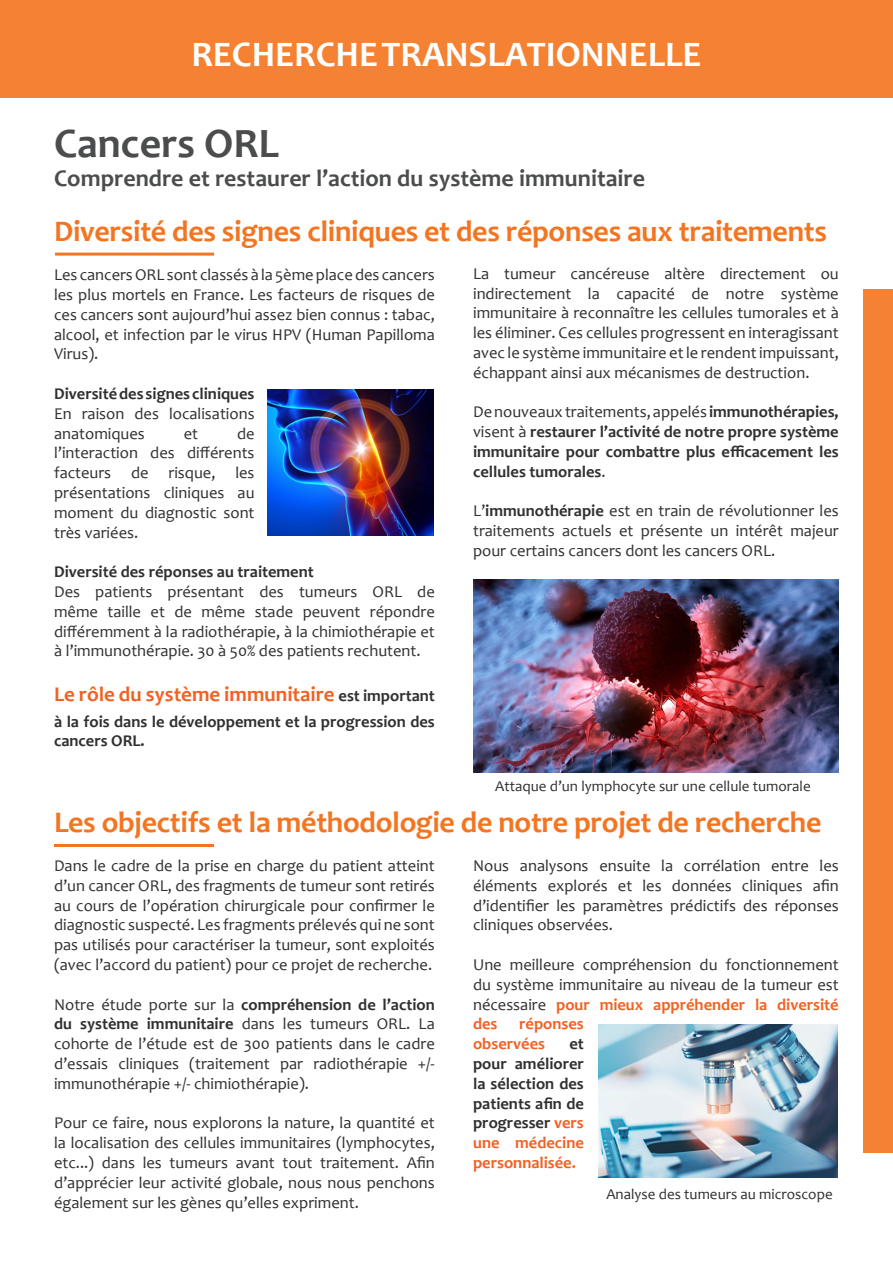
<style>
.page{position:relative;width:893px;height:1263px;background:#fff}
.page>*{position:absolute;margin:0;border:0;box-sizing:border-box;transform-origin:0 0}
.t1{font:700 42px "Candara";color:#4b4c4d}
.t2{font:700 36px "Candara";color:#fff}
.t3{font:700 30px "Candara";letter-spacing:-.01em;color:#f47521}
.t4{font:700 24px "Candara";color:#4b4c4d}
.t5{font:700 21px "Candara";color:#f26123}
.t6{font:16.5px/19.8px "Candara";color:#312f30;text-align:justify}
.t7{font:700 16.5px/19.8px "Candara";color:#312f30;text-align:justify}
.t8{font:700 16.5px/19.8px "Candara";color:#f26123}
.t9{font:15px "Candara";color:#312f30}
.s1{font-size:16.5px;color:#312f30}
.s2{font-weight:400}
.s3{font-weight:700}
.s4{font-weight:700;color:#f26123}
.s5{color:#f26123}
</style>
<div class="page">
<div style="left:0;top:0;width:893px;height:98px;background:#f48232"></div>
<div style="left:863px;top:289px;width:30px;height:863px;background:#f48232"></div>
<img style="left:599px;top:1025px;width:239px;height:153px">
<img style="left:267px;top:389px;width:166px;height:147px">
<img style="left:473px;top:580px;width:365px;height:193px">
<hr style="left:55px;top:253px;width:159px;height:3px;background:#f47521">
<hr style="left:54px;top:844px;width:160px;height:3px;background:#f47521">
<p class="t2" style="left:191px;top:32px;width:512px">RECHERCHE TRANSLATIONNELLE</p>
<p class="t1" style="left:54px;top:117px;width:226px">Cancers ORL</p>
<p class="t4" style="left:54px;top:163px;width:592px">Comprendre et restaurer l’action du système immunitaire</p>
<p class="t3" style="left:54px;top:212px;width:774px">Diversité des signes cliniques et des réponses aux traitements</p>
<p class="t6" style="left:54px;top:265px;width:382px">Les cancers ORL sont classés à la 5ème place des cancers les plus mortels en France. Les facteurs de risques de ces cancers sont aujourd’hui assez bien connus : tabac, alcool, et infection par le virus HPV (Human Papilloma Virus).</p>
<p class="t7" style="left:54px;top:384px;width:202px">Diversité des signes cliniques</p>
<p class="t6" style="left:54px;top:403px;width:202px">En raison des localisations anatomiques</p>
<p class="t6" style="left:54px;top:423px;width:202px;text-indent:183px">de l’interaction des différents facteurs de risque, les présentations cliniques au moment du diagnostic sont très variées.</p>
<p class="t7" style="left:54px;top:562px;width:261px">Diversité des réponses au traitement</p>
<p class="t6" style="left:54px;top:582px;width:382px">Des patients présentant des tumeurs ORL de même taille et de même stade peuvent répondre différemment à la radiothérapie, à la chimiothérapie et à l’immunothérapie. 30 à 50% des patients rechutent.</p>
<p class="t5" style="left:54px;top:681px;width:382px">Le rôle du système immunitaire <span class="s1">est important</span></p>
<p class="t7" style="left:54px;top:711px;width:382px">à la fois dans le développement et la progression des cancers ORL.</p>
<p class="t6" style="left:184px;top:423px;width:16px">et</p>
<p class="t6" style="left:473px;top:263px;width:367px">La tumeur cancéreuse altère directement ou indirectement la capacité de notre système immunitaire à reconnaître les cellules tumorales et à les éliminer. Ces cellules progressent en interagissant avec le système immunitaire et le rendent impuissant, échappant ainsi aux mécanismes de destruction.</p>
<p class="t7" style="left:473px;top:402px;width:367px"><span class="s2">De nouveaux traitements, appelés</span> immunothérapies, <span class="s2">visent à</span> restaurer l’activité de notre propre système immunitaire pour combattre plus efficacement les cellules tumorales<span class="s2">.</span></p>
<p class="t6" style="left:473px;top:501px;width:367px">L’<span class="s3">immunothérapie</span> est en train de révolutionner les traitements actuels et présente un intérêt majeur pour certains cancers dont les cancers ORL.</p>
<p class="t9" style="left:495px;top:776px;width:317px">Attaque d’un lymphocyte sur une cellule tumorale</p>
<p class="t3" style="left:54px;top:803px;width:769px">Les objectifs et la méthodologie de notre projet de recherche</p>
<p class="t6" style="left:54px;top:855px;width:382px">Dans le cadre de la prise en charge du patient atteint d’un cancer ORL, des fragments de tumeur sont retirés au cours de l’opération chirurgicale pour confirmer le diagnostic suspecté. Les fragments prélevés qui ne sont pas utilisés pour caractériser la tumeur, sont exploités (avec l’accord du patient) pour ce projet de recherche.</p>
<p class="t6" style="left:54px;top:994px;width:382px">Notre étude porte sur la <span class="s3">compréhension de l’action du système immunitaire</span> dans les tumeurs ORL. La cohorte de l’étude est de 300 patients dans le cadre d’essais cliniques (traitement par radiothérapie +/- immunothérapie +/- chimiothérapie).</p>
<p class="t6" style="left:54px;top:1113px;width:382px">Pour ce faire, nous explorons la nature, la quantité et la localisation des cellules immunitaires (lymphocytes, etc...) dans les tumeurs avant tout traitement. Afin d’apprécier leur activité globale, nous nous penchons également sur les gènes qu’elles expriment.</p>
<p class="t6" style="left:473px;top:855px;width:367px">Nous analysons ensuite la corrélation entre les éléments explorés et les données cliniques afin d’identifier les paramètres prédictifs des réponses cliniques observées.</p>
<p class="t6" style="left:473px;top:954px;width:367px">Une meilleure compréhension du fonctionnement du système immunitaire au niveau de la tumeur est nécessaire <span class="s4">pour mieux appréhender la diversité des</span></p>
<p class="t8" style="left:473px;top:1014px;width:112px;text-indent:46px">réponses observées</p>
<p class="t7" style="left:473px;top:1034px;width:112px;text-indent:96px">et pour améliorer la sélection des patients afin de progresser <span class="s5">vers une médecine personnalisée.</span></p>
<p class="t9" style="left:606px;top:1184px;width:228px">Analyse des tumeurs au microscope</p>
</div>
